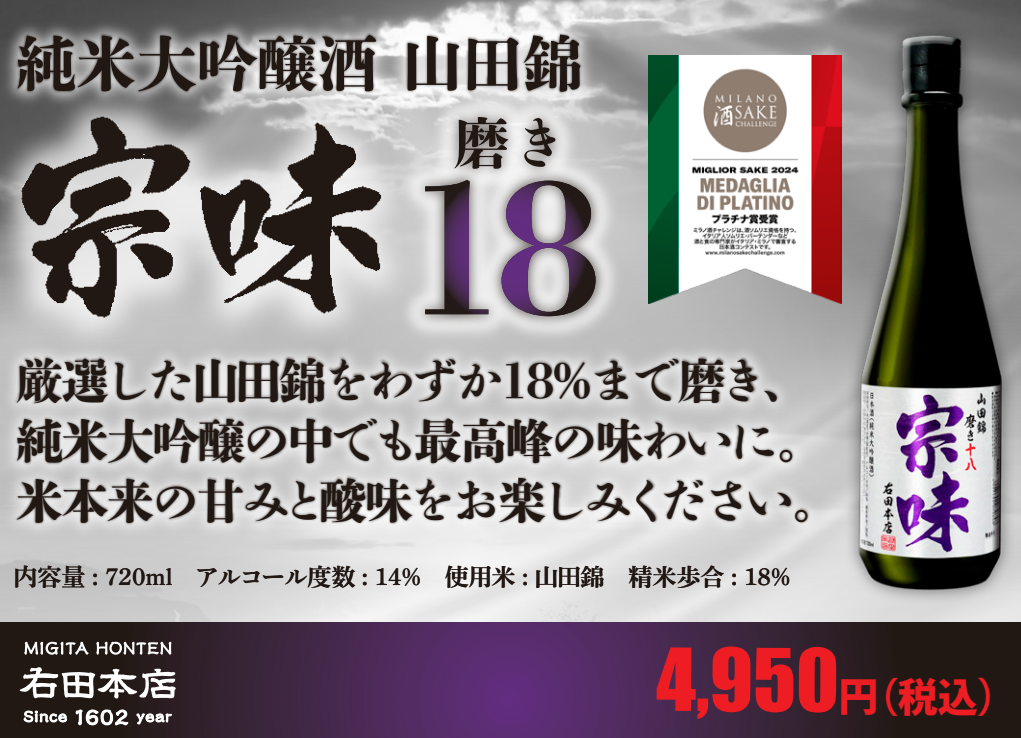
<style>
.page{position:relative;width:1021px;height:738px;background:#fff}
.page>*{position:absolute;margin:0;border:0;box-sizing:border-box;transform-origin:0 0}
.t1{font:80px "Impact";color:#ee1d23}
.t2{font:800 60.8px "DNP Shuei Shogo Min Std";letter-spacing:-.01em;color:#211814}
.t3{font:800 56px "DNP Shuei Shogo Min Std";color:#211814}
.t4{font:800 48px/60px "DNP Shuei Shogo Min Std";letter-spacing:-.07em;color:#211814}
.t5{font:24px "DNP Shuei Min Pr 6 B";color:#211814}
.s1{font-family:"Koz Go Pr 6 N";font-weight:800;font-size:40px}
</style>
<div class="page">
<img style="left:0;top:0;width:1020px;height:621px">
<svg style="left:0;top:621px;width:1020px;height:116px;background:#3c243f"></svg>
<img style="left:624px;top:22px;width:396px;height:596px">
<img style="left:649px;top:56px;width:192px;height:248px">
<img style="left:0;top:122px;width:385px;height:215px">
<img style="left:15px;top:122px;width:186px;height:207px">
<img style="left:179px;top:122px;width:206px;height:201px">
<img style="left:601px;top:85px;width:28px;height:252px">
<img style="left:385px;top:97px;width:228px;height:240px">
<svg style="left:425px;top:180px;width:63px;height:134px;background:#988c9a"></svg>
<svg style="left:501px;top:180px;width:94px;height:136px;background:#908194"></svg>
<img style="left:0;top:13px;width:601px;height:109px">
<img style="left:11px;top:29px;width:575px;height:78px">
<svg style="left:19px;top:665px;width:157px;height:33px"></svg>
<svg style="left:24px;top:641px;width:65px;height:13px"></svg>
<svg style="left:96px;top:641px;width:75px;height:13px"></svg>
<svg style="left:24px;top:710px;width:43px;height:12px"></svg>
<svg style="left:76px;top:709px;width:52px;height:16px"></svg>
<svg style="left:136px;top:712px;width:36px;height:13px"></svg>
<img style="left:0;top:337px;width:863px;height:299px">
<img style="left:11px;top:352px;width:837px;height:270px">
<p class="t2" style="left:15px;top:20px;width:569px">純米大吟醸酒 山田錦</p>
<p class="t3" style="left:453px;top:103px;width:116px">磨き</p>
<p class="t4" style="left:15px;top:350px;width:825px">厳選した山田錦をわずか18%まで磨き、純米大吟醸の中でも最高峰の味わいに。米本来の甘みと酸味をお楽しみください。</p>
<p class="t5" style="left:14px;top:563px;width:778px">内容量 : 720ml　アルコール度数 : 14%　使用米 : 山田錦　精米歩合 : 18%</p>
<h1 class="t1" style="left:656px;top:617px;width:363px">4,950<span class="s1">円（税込）</span></h1>
</div>
